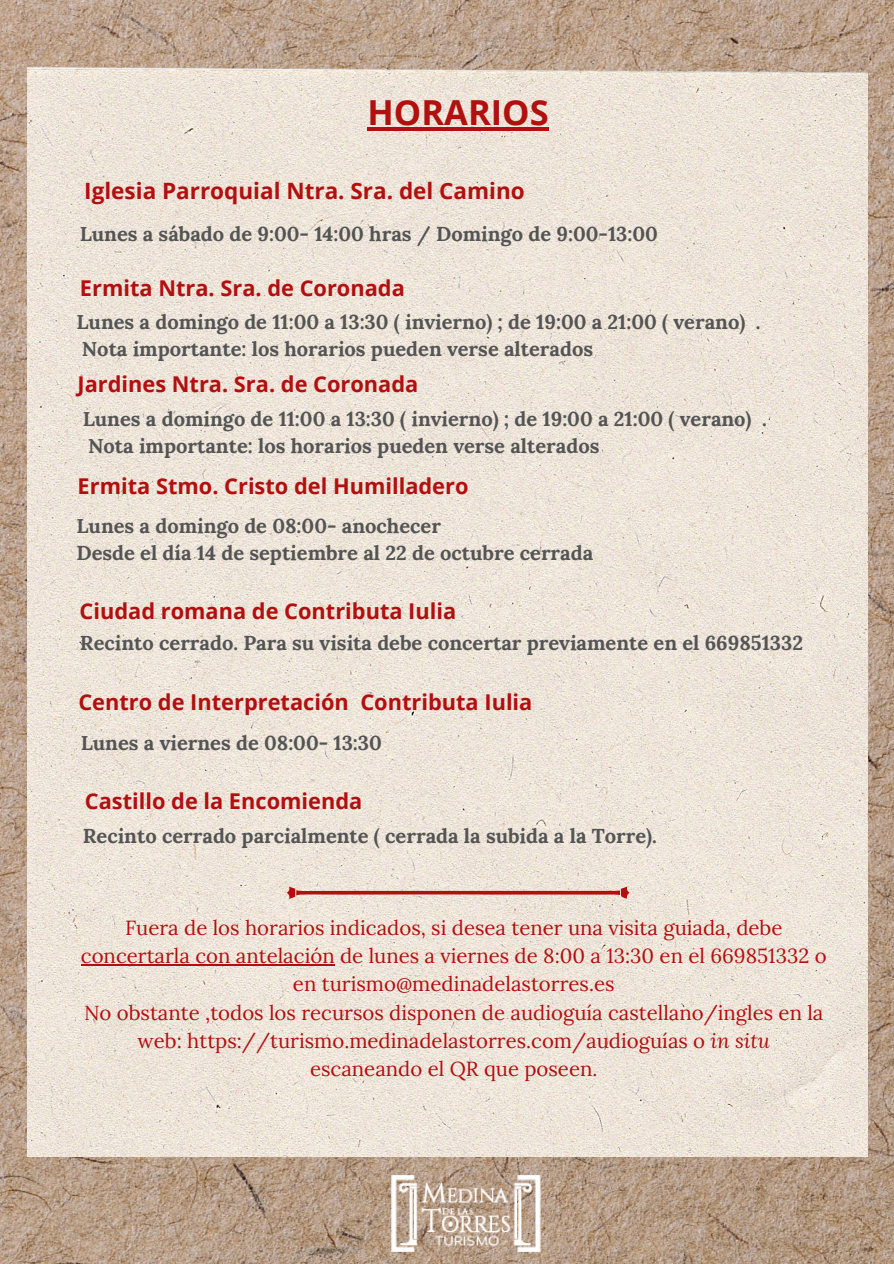
<style>
.page{position:relative;width:894px;height:1264px;background:#fff}
.page>*{position:absolute;margin:0;border:0;box-sizing:border-box;transform-origin:0 0}
.t1{font:700 34.5px "Open Sans";color:#b20f0f}
.t2{font:700 22.5px "Open Sans";color:#b20f0f}
.t3{font:700 21.75px "Open Sans";color:#b20f0f}
.t4{font:20.4px/28.2px "Lora";color:#b20f0f;text-align:center}
.t5{font:700 20.1px "Lora";color:#545454}
.s1{font-style:italic}
</style>
<div class="page">
<img style="left:0;top:0;width:893px;height:1263px">
<img style="left:28px;top:67px;width:839px;height:1089px">
<svg style="left:286px;top:886px;width:343px;height:12px;background:#daa098"></svg>
<img style="left:390px;top:1174px;width:151px;height:78px">
<hr style="left:367px;top:127px;width:181px;height:4px;background:#b20f0f">
<hr style="left:81px;top:964px;width:253px;height:1px;background:#b20f0f">
<h2 class="t1" style="left:367px;top:88px;width:183px">HORARIOS</h2>
<p class="t2" style="left:84px;top:175px;width:442px">Iglesia Parroquial Ntra. Sra. del Camino</p>
<p class="t5" style="left:80px;top:221px;width:579px">Lunes a sábado de 9:00- 14:00 hras / Domingo de 9:00-13:00</p>
<p class="t3" style="left:80px;top:273px;width:326px">Ermita Ntra. Sra. de Coronada</p>
<p class="t5" style="left:76px;top:309px;width:685px">Lunes a domingo de 11:00 a 13:30 ( invierno) ; de 19:00 a 21:00 ( verano) .</p>
<h2 class="t5" style="left:82px;top:336px;width:512px">Nota importante: los horarios pueden verse alterados</h2>
<p class="t3" style="left:77px;top:369px;width:342px">Jardines Ntra. Sra. de Coronada</p>
<h2 class="t5" style="left:83px;top:405px;width:685px">Lunes a domingo de 11:00 a 13:30 ( invierno) ; de 19:00 a 21:00 ( verano) .</h2>
<h2 class="t5" style="left:88px;top:432px;width:512px">Nota importante: los horarios pueden verse alterados</h2>
<p class="t3" style="left:78px;top:470px;width:392px">Ermita Stmo. Cristo del Humilladero</p>
<h2 class="t5" style="left:76px;top:512px;width:366px">Lunes a domingo de 08:00- anochecer</h2>
<p class="t5" style="left:76px;top:539px;width:518px">Desde el día 14 de septiembre al 22 de octubre cerrada</p>
<p class="t3" style="left:80px;top:596px;width:378px">Ciudad romana de Contributa Iulia</p>
<p class="t5" style="left:80px;top:629px;width:724px">Recinto cerrado. Para su visita debe concertar previamente en el 669851332</p>
<h2 class="t3" style="left:78px;top:687px;width:455px">Centro de Interpretación Contributa Iulia</h2>
<h3 class="t5" style="left:81px;top:729px;width:302px">Lunes a viernes de 08:00- 13:30</h3>
<p class="t3" style="left:85px;top:785px;width:279px">Castillo de la Encomienda</p>
<h2 class="t5" style="left:83px;top:823px;width:575px">Recinto cerrado parcialmente ( cerrada la subida a la Torre).</h2>
<p class="t4" style="left:81px;top:913px;width:747px">Fuera de los horarios indicados, si desea tener una visita guiada, debe concertarla con antelación de lunes a viernes de 8:00 a 13:30 en el 669851332 o en turismo@medinadelastorres.es<br>No obstante ,todos los recursos disponen de audioguía castellano/ingles en la web: https://turismo.medinadelastorres.com/audioguías o <span class="s1">in situ </span>escaneando el QR que poseen.</p>
</div>
